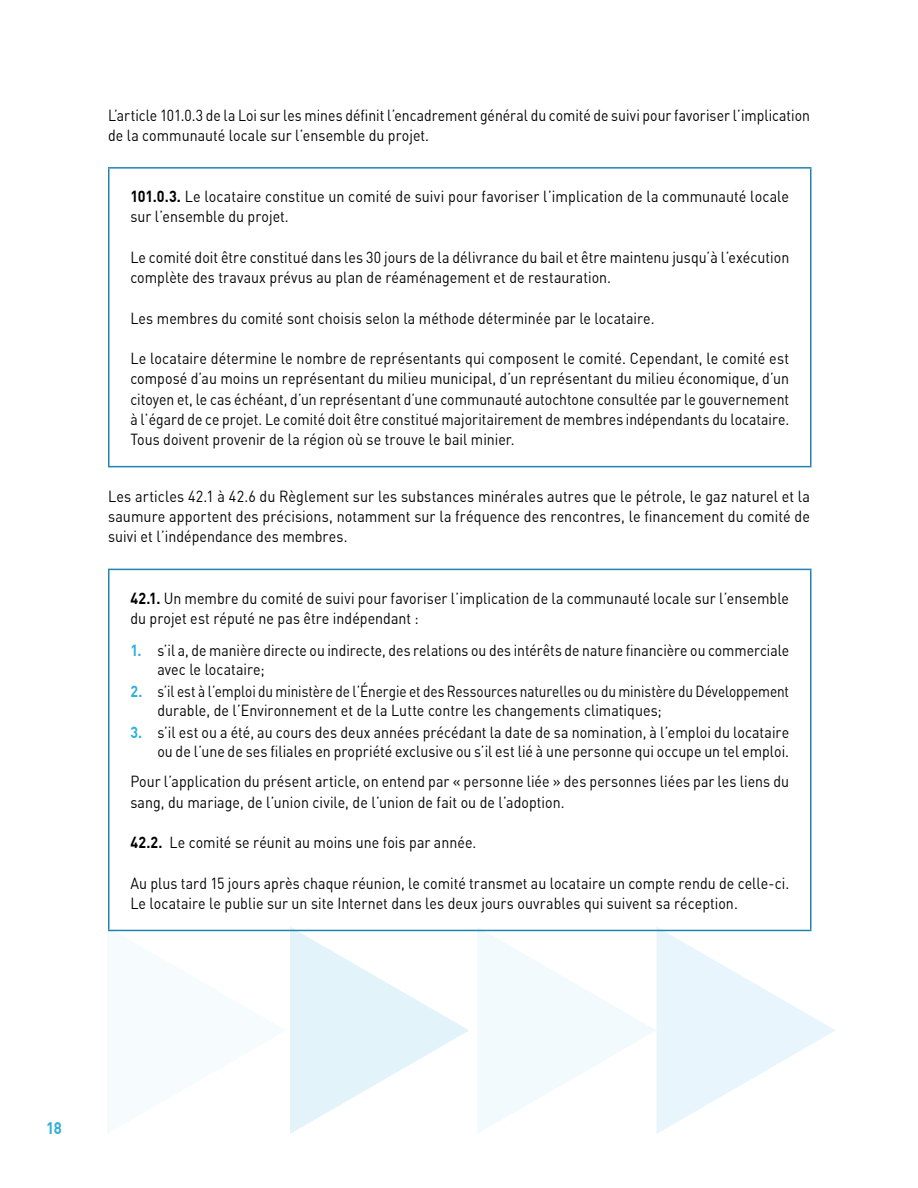
<style>
.page{position:relative;width:918px;height:1188px;background:#fff}
.page>*{position:absolute;margin:0;border:0;box-sizing:border-box;transform-origin:0 0}
.t1{font:700 16.5px "DIN";color:#31afde;scale:.9 1}
.t2{font:15.75px/20.2px "DIN";letter-spacing:.005em;color:#000;scale:.9 1}
.t3{font:15.75px/20.2px "DIN";letter-spacing:.005em;color:#000;text-align:justify;scale:.91 1}
.t4{font:15.75px/18.8px "DIN";letter-spacing:.005em;color:#000;scale:.86 1}
.t5{font:15.75px/20.2px "DIN";letter-spacing:.005em;color:#000;scale:.89 1}
.t6{font:15.75px/18.8px "DIN";letter-spacing:.005em;color:#000;scale:.88 1}
.s1{font-weight:700}
.s2{font-weight:700;color:#31afde}
</style>
<div class="page">
<svg style="left:108px;top:927px;width:361px;height:207px"></svg>
<svg style="left:477px;top:927px;width:358px;height:206px"></svg>
<hr style="left:108px;top:167px;width:704px;height:2px;background:#2183b0">
<hr style="left:108px;top:169px;width:2px;height:297px;background:#2183b0">
<hr style="left:810px;top:169px;width:2px;height:297px;background:#2183b0">
<hr style="left:108px;top:466px;width:704px;height:1px;background:#2183b0">
<hr style="left:108px;top:569px;width:704px;height:1px;background:#2183b0">
<hr style="left:108px;top:570px;width:2px;height:360px;background:#2183b0">
<hr style="left:810px;top:570px;width:2px;height:360px;background:#2183b0">
<hr style="left:108px;top:930px;width:704px;height:1px;background:#2183b0">
<p class="t5" style="left:108px;top:104px;width:790px">L’article 101.0.3 de la Loi sur les mines définit l’encadrement général du comité de suivi pour favoriser l’implication de la communauté locale sur l’ensemble du projet.</p>
<p class="t3" style="left:130px;top:186px;width:726px"><span class="s1">101.0.3.</span> Le locataire constitue un comité de suivi pour favoriser l’implication de la communauté locale sur l’ensemble du projet.</p>
<p class="t2" style="left:130px;top:247px;width:734px">Le comité doit être constitué dans les 30 jours de la délivrance du bail et être maintenu jusqu’à l’exécution complète des travaux prévus au plan de réaménagement et de restauration.</p>
<p class="t2" style="left:130px;top:307px;width:584px">Les membres du comité sont choisis selon la méthode déterminée par le locataire.</p>
<p class="t3" style="left:130px;top:348px;width:726px">Le locataire détermine le nombre de représentants qui composent le comité. Cependant, le comité est composé d’au moins un représentant du milieu municipal, d’un représentant du milieu économique, d’un citoyen et, le cas échéant, d’un représentant d’une communauté autochtone consultée par le gouvernement à l’égard de ce projet. Le comité doit être constitué majoritairement de membres indépendants du locataire.<br>Tous doivent provenir de la région où se trouve le bail minier.</p>
<p class="t3" style="left:108px;top:486px;width:773px">Les articles 42.1 à 42.6 du Règlement sur les substances minérales autres que le pétrole, le gaz naturel et la saumure apportent des précisions, notamment sur la fréquence des rencontres, le financement du comité de suivi et l’indépendance des membres.</p>
<p class="t2" style="left:130px;top:587px;width:734px"><span class="s1">42.1.</span> Un membre du comité de suivi pour favoriser l’implication de la communauté locale sur l’ensemble du projet est réputé ne pas être indépendant :</p>
<p class="t6" style="left:157px;top:641px;width:720px;text-indent:-27px"><span class="s2">1.</span> s’il a, de manière directe ou indirecte, des relations ou des intérêts de nature financière ou commerciale avec le locataire;</p>
<p class="t4" style="left:157px;top:682px;width:736px;text-indent:-27px"><span class="s2">2.</span> s’il est à l’emploi du ministère de l’Énergie et des Ressources naturelles ou du ministère du Développement durable, de l’Environnement et de la Lutte contre les changements climatiques;</p>
<p class="t2" style="left:130px;top:723px;width:734px;line-height:18.8px;text-align:right"><span class="s2">3.</span> s’il est ou a été, au cours des deux années précédant la date de sa nomination, à l’emploi du locataire ou de l’une de ses filiales en propriété exclusive ou s’il est lié à une personne qui occupe un tel emploi.</p>
<p class="t2" style="left:130px;top:771px;width:734px">Pour l’application du présent article, on entend par « personne liée » des personnes liées par les liens du sang, du mariage, de l’union civile, de l’union de fait ou de l’adoption.</p>
<p class="t2" style="left:130px;top:832px;width:386px"><span class="s1">42.2.</span> Le comité se réunit au moins une fois par année.</p>
<p class="t2" style="left:130px;top:873px;width:734px">Au plus tard 15 jours après chaque réunion, le comité transmet au locataire un compte rendu de celle-ci.<br>Le locataire le publie sur un site Internet dans les deux jours ouvrables qui suivent sa réception.</p>
<p class="t1" style="left:46px;top:1117px;width:19px">18</p>
</div>
